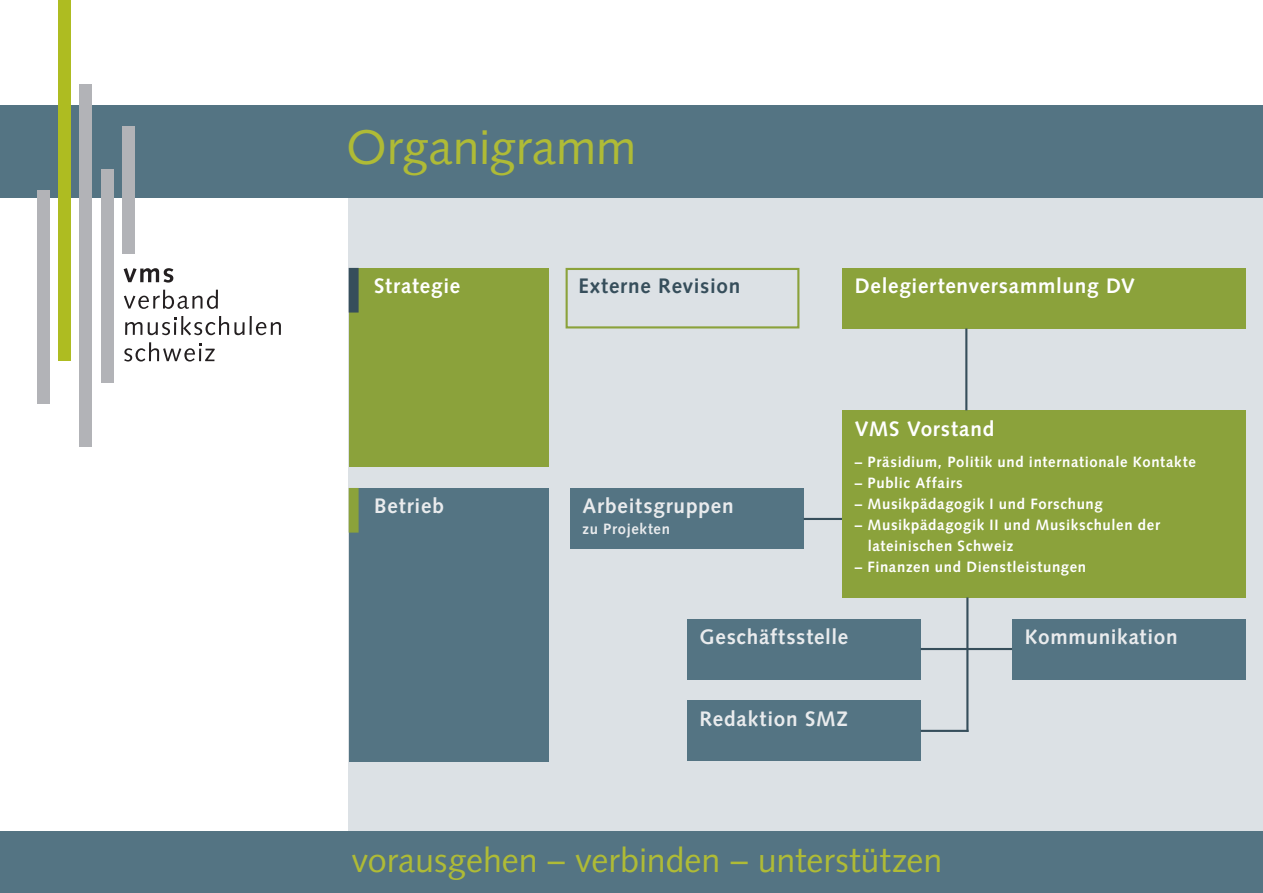
<style>
.page{position:relative;width:1263px;height:893px;background:#fff}
.page>*{position:absolute;margin:0;border:0;box-sizing:border-box;transform-origin:0 0}
.t1{font:48.6px "Syntax";color:#afbb36}
.t2{font:34.05px "Syntax";color:#afbb36}
.t3{font:700 21px "Syntax";letter-spacing:.04em;color:#e9ebed}
.t4{font:700 21px "Syntax";letter-spacing:.035em;color:#fff}
.t5{font:700 21px "Syntax";letter-spacing:.035em;color:#364e5b}
.t6{font:700 15px/21px "Syntax";letter-spacing:.045em;color:#fff}
.t7{font:700 15px "Syntax";letter-spacing:.05em;color:#e9ebed}
</style>
<div class="page">
<div style="left:349px;top:109px;width:914px;height:722px;background:#dce1e5"></div>
<div style="left:0;top:106px;width:1263px;height:92px;background:#547483"></div>
<div style="left:0;top:831px;width:1263px;height:62px;background:#547483"></div>
<div style="left:349px;top:268px;width:200px;height:199px;background:#8ba23b"></div>
<div style="left:349px;top:268px;width:10px;height:45px;background:#364e5b"></div>
<div style="left:349px;top:488px;width:200px;height:273px;background:#547483"></div>
<div style="left:349px;top:488px;width:10px;height:45px;background:#8ba23b"></div>
<div style="left:566px;top:268px;width:233px;height:60px;border:2px solid #8ba23b"></div>
<div style="left:842px;top:268px;width:404px;height:60px;background:#8ba23b"></div>
<div style="left:842px;top:410px;width:404px;height:187px;background:#8ba23b"></div>
<div style="left:570px;top:488px;width:234px;height:61px;background:#547483"></div>
<div style="left:687px;top:619px;width:234px;height:60px;background:#547483"></div>
<div style="left:687px;top:701px;width:234px;height:60px;background:#547483"></div>
<hr style="left:965px;top:328px;width:2px;height:82px;background:#364e5b">
<div style="left:1012px;top:619px;width:234px;height:60px;background:#547483"></div>
<hr style="left:804px;top:518px;width:38px;height:2px;background:#364e5b">
<hr style="left:966px;top:597px;width:2px;height:135px;background:#364e5b">
<hr style="left:921px;top:730px;width:47px;height:2px;background:#364e5b">
<hr style="left:921px;top:648px;width:91px;height:2px;background:#364e5b">
<svg style="left:124px;top:268px;width:49px;height:15px"></svg>
<svg style="left:124px;top:290px;width:94px;height:19px"></svg>
<svg style="left:125px;top:322px;width:17px;height:13px"></svg>
<svg style="left:148px;top:316px;width:133px;height:19px"></svg>
<svg style="left:124px;top:342px;width:91px;height:20px"></svg>
<div style="left:37px;top:190px;width:13px;height:214px;background:#b2b3b7"></div>
<div style="left:58px;top:0;width:13px;height:361px;background:#aebc21"></div>
<div style="left:80px;top:84px;width:12px;height:362px;background:#b2b3b7"></div>
<div style="left:101px;top:169px;width:13px;height:213px;background:#b2b3b7"></div>
<div style="left:122px;top:126px;width:13px;height:128px;background:#b2b3b7"></div>
<h1 class="t1" style="left:347px;top:119px;width:291px">Organigramm</h1>
<h3 class="t4" style="left:374px;top:274px;width:87px">Strategie</h3>
<h3 class="t3" style="left:374px;top:494px;width:71px">Betrieb</h3>
<h3 class="t5" style="left:578px;top:274px;width:163px">Externe Revision</h3>
<h3 class="t4" style="left:855px;top:274px;width:282px">Delegiertenversammlung DV</h3>
<h3 class="t3" style="left:583px;top:494px;width:153px">Arbeitsgruppen</h3>
<p class="t7" style="left:583px;top:521px;width:89px">zu Projekten</p>
<h3 class="t4" style="left:855px;top:417px;width:141px">VMS Vorstand</h3>
<p class="t6" style="left:855px;top:452px;width:343px">– Präsidium, Politik und internationale Kontakte</p>
<p class="t6" style="left:855px;top:473px;width:110px">– Public Affairs</p>
<p class="t6" style="left:855px;top:494px;width:249px">– Musikpädagogik I und Forschung</p>
<p class="t6" style="left:868px;top:515px;width:294px;text-indent:-13px">– Musikpädagogik II und Musikschulen der lateinischen Schweiz</p>
<p class="t6" style="left:855px;top:557px;width:233px">– Finanzen und Dienstleistungen</p>
<h3 class="t3" style="left:699px;top:625px;width:150px">Geschäftsstelle</h3>
<h3 class="t3" style="left:699px;top:707px;width:150px">Redaktion SMZ</h3>
<h3 class="t3" style="left:1025px;top:625px;width:154px">Kommunikation</h3>
<h2 class="t2" style="left:351px;top:840px;width:592px">vorausgehen – verbinden – unterstützen</h2>
</div>
